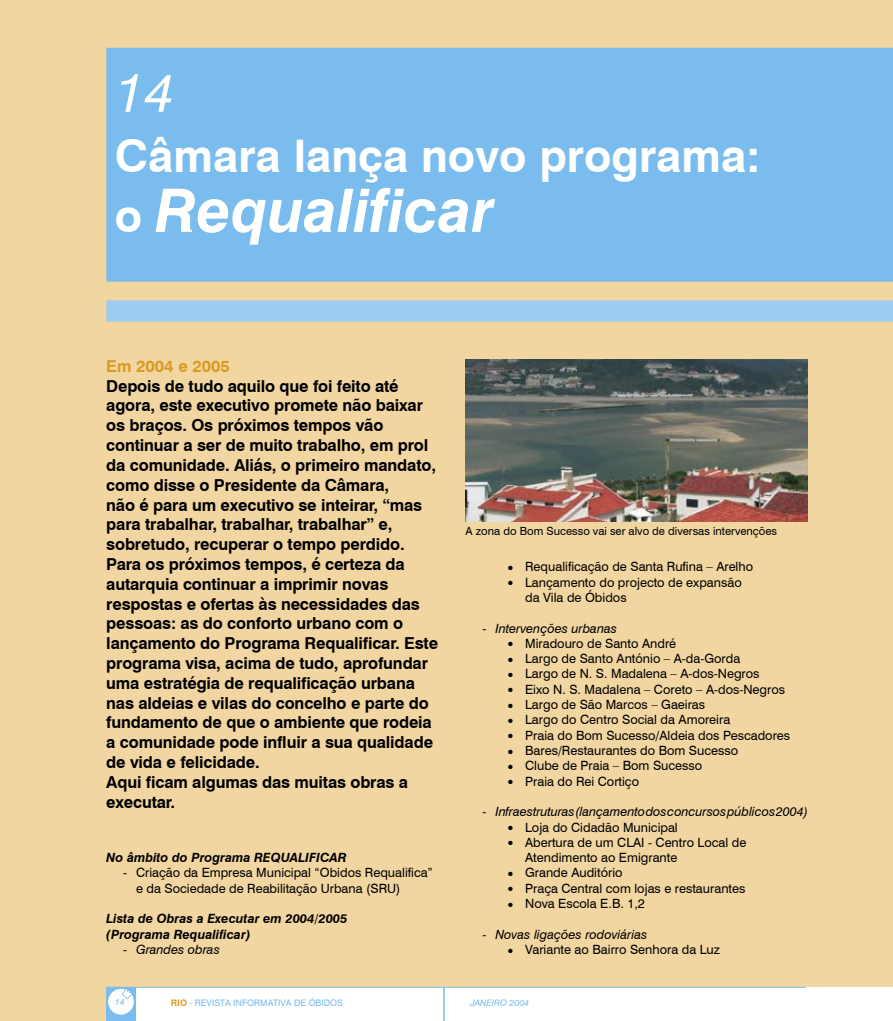
<style>
.page{position:relative;width:893px;height:1021px;background:#fff}
.page>*{position:absolute;margin:0;border:0;box-sizing:border-box;transform-origin:0 0}
.t1{font:italic 700 60px "Swiss 721 BT";color:#fff}
.t2{font:italic 54px "Swiss 721 BT";color:#fff}
.t3{font:700 45px "Swiss 721 BT";color:#fff}
.Body_Text{font:700 16.5px/19.8px "Swiss 721 BT";letter-spacing:-.01em;color:#000}
.heading_4{font:700 16.5px "Swiss 721 BT";color:#da9a23}
.heading_5{font:12.75px "Swiss 721 BT";color:#000}
.heading_5-2{font:italic 12.75px "Swiss 721 BT";color:#000}
.heading_7{font:italic 700 12.75px "Swiss 721 BT";color:#000}
.t4{font:11.25px "Swiss 721 BT";color:#000}
.t5{font:9px "Swiss 721 BT";color:#79bced}
.t6{font:italic 9px "Swiss 721 BT";color:#79bced}
.s1{font-style:normal;font-size:45px}
.s2{font-style:normal}
.s3{font-weight:700;color:#da9a23}
</style>
<div class="page">
<div style="left:0;top:0;width:893px;height:1020px;background:#f1d6a2"></div>
<div style="left:135px;top:987px;width:758px;height:33px;background:#fff"></div>
<svg style="left:106px;top:986px;width:700px;height:34px"></svg>
<div style="left:107px;top:48px;width:785px;height:233px;background:#79bced"></div>
<div style="left:106px;top:48px;width:787px;height:234px;border:1px solid #79bced"></div>
<hr style="left:892px;top:0;width:1px;height:1020px;background:#f1d6a2">
<hr style="left:892px;top:987px;width:1px;height:33px;background:#fff">
<svg style="left:892px;top:48px;width:1px;height:233px"></svg>
<img style="left:466px;top:359px;width:342px;height:162px">
<div style="left:106px;top:300px;width:787px;height:21px;background:#9dcbf1"></div>
<p class="t2" style="left:115px;top:60px;width:61px">14</p>
<p class="t3" style="left:115px;top:128px;width:647px">Câmara lança novo programa:</p>
<p class="t1" style="left:115px;top:174px;width:381px"><span class="s1">o</span> Requalificar</p>
<p class="heading_4" style="left:106px;top:356px;width:125px">Em 2004 e 2005</p>
<p class="Body_Text" style="left:106px;top:376px;width:333px">Depois de tudo aquilo que foi feito até agora, este executivo promete não baixar os braços. Os próximos tempos vão continuar a ser de muito trabalho, em prol da comunidade. Aliás, o primeiro mandato, como disse o Presidente da Câmara,<br>não é para um executivo se inteirar, “mas para trabalhar, trabalhar, trabalhar” e, sobretudo, recuperar o tempo perdido.<br>Para os próximos tempos, é certeza da autarquia continuar a imprimir novas respostas e ofertas às necessidades das pessoas: as do conforto urbano com o lançamento do Programa Requalificar. Este programa visa, acima de tudo, aprofundar uma estratégia de requalificação urbana nas aldeias e vilas do concelho e parte do fundamento de que o ambiente que rodeia a comunidade pode influir a sua qualidade de vida e felicidade.</p>
<p class="Body_Text" style="left:106px;top:772px;width:303px">Aqui ficam algumas das muitas obras a executar.</p>
<p class="heading_7" style="left:106px;top:849px;width:242px">No âmbito do Programa REQUALIFICAR</p>
<p class="heading_5" style="left:123px;top:865px;width:311px">- Criação da Empresa Municipal “Obidos Requalifica”</p>
<p class="heading_5" style="left:136px;top:880px;width:266px">e da Sociedade de Reabilitação Urbana (SRU)</p>
<p class="heading_7" style="left:106px;top:910px;width:243px">Lista de Obras a Executar em 2004/2005</p>
<p class="heading_7" style="left:106px;top:926px;width:146px">(Programa Requalificar)</p>
<p class="heading_5-2" style="left:123px;top:941px;width:98px"><span class="s2">-</span> Grandes obras</p>
<p class="t4" style="left:466px;top:524px;width:313px">A zona do Bom Sucesso vai ser alvo de diversas intervenções</p>
<p class="heading_5" style="left:525px;top:559px;width:230px">Requalificação de Santa Rufina – Arelho</p>
<p class="heading_5" style="left:525px;top:574px;width:218px">Lançamento do projecto de expansão</p>
<p class="heading_5" style="left:525px;top:589px;width:103px">da Vila de Óbidos</p>
<p class="heading_5-2" style="left:483px;top:620px;width:136px"><span class="s2">-</span> Intervenções urbanas</p>
<p class="heading_5" style="left:525px;top:635px;width:153px">Miradouro de Santo André</p>
<p class="heading_5" style="left:525px;top:651px;width:217px">Largo de Santo António – A-da-Gorda</p>
<p class="heading_5" style="left:525px;top:666px;width:236px">Largo de N. S. Madalena – A-dos-Negros</p>
<p class="heading_5" style="left:525px;top:681px;width:261px">Eixo N. S. Madalena – Coreto – A-dos-Negros</p>
<p class="heading_5" style="left:525px;top:696px;width:182px">Largo de São Marcos – Gaeiras</p>
<p class="heading_5" style="left:525px;top:712px;width:207px">Largo do Centro Social da Amoreira</p>
<p class="heading_5" style="left:525px;top:727px;width:267px">Praia do Bom Sucesso/Aldeia dos Pescadores</p>
<p class="heading_5" style="left:525px;top:742px;width:215px">Bares/Restaurantes do Bom Sucesso</p>
<p class="heading_5" style="left:525px;top:758px;width:179px">Clube de Praia – Bom Sucesso</p>
<p class="heading_5" style="left:525px;top:773px;width:115px">Praia do Rei Cortiço</p>
<p class="heading_5-2" style="left:483px;top:804px;width:327px"><span class="s2">-</span> Infraestruturas (lançamento dos concursos públicos 2004)</p>
<p class="heading_5" style="left:525px;top:819px;width:154px">Loja do Cidadão Municipal</p>
<p class="heading_5" style="left:525px;top:834px;width:223px">Abertura de um CLAI - Centro Local de</p>
<p class="heading_5" style="left:525px;top:849px;width:154px">Atendimento ao Emigrante</p>
<p class="heading_5" style="left:525px;top:865px;width:99px">Grande Auditório</p>
<p class="heading_5" style="left:525px;top:880px;width:222px">Praça Central com lojas e restaurantes</p>
<p class="heading_5" style="left:525px;top:895px;width:121px">Nova Escola E.B. 1,2</p>
<p class="heading_5-2" style="left:483px;top:926px;width:166px"><span class="s2">-</span> Novas ligações rodoviárias</p>
<p class="heading_5" style="left:525px;top:941px;width:196px">Variante ao Bairro Senhora da Luz</p>
<p class="t6" style="left:115px;top:996px;width:11px">14</p>
<p class="t5" style="left:171px;top:997px;width:174px"><span class="s3">RIO</span> - REVISTA INFORMATIVA DE ÓBIDOS</p>
<p class="t6" style="left:470px;top:996px;width:60px">JANEIRO 2004</p>
</div>
